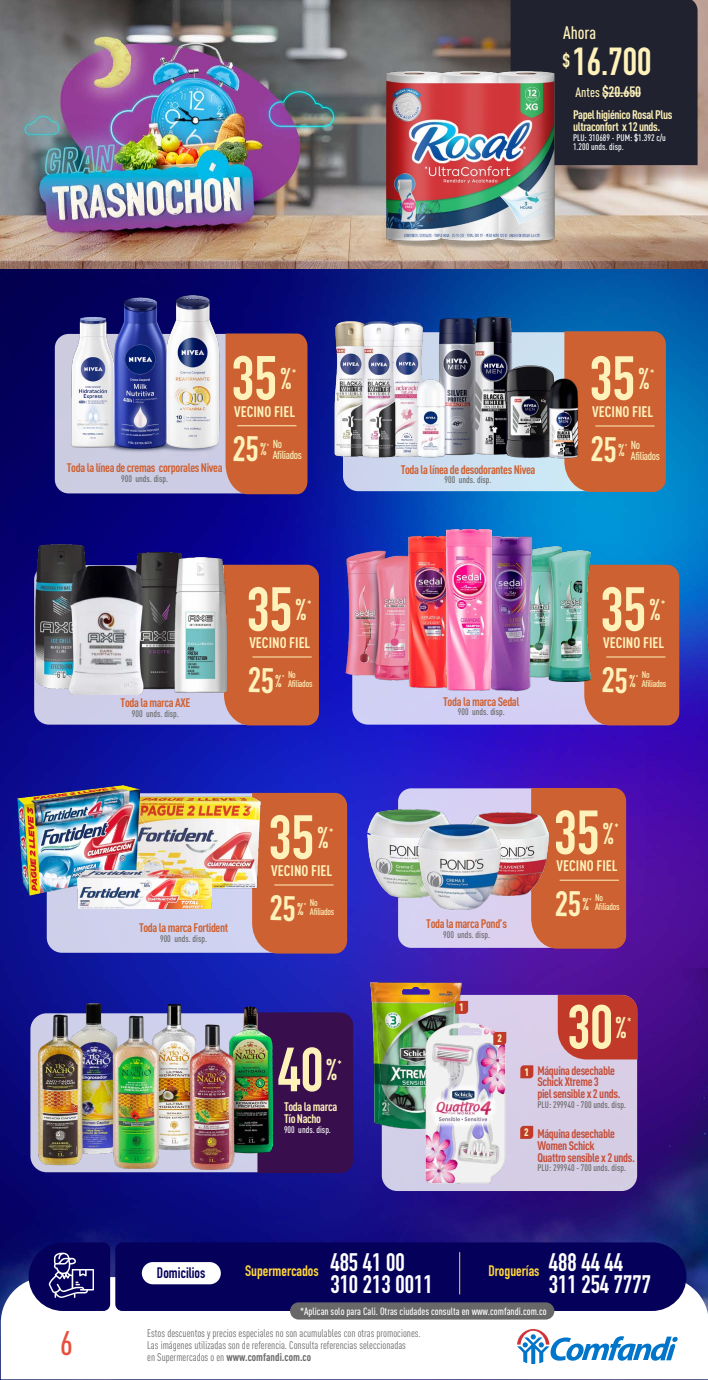
<style>
.page{position:relative;width:708px;height:1380px;background:#fff}
.page>*{position:absolute;margin:0;border:0;box-sizing:border-box;transform-origin:0 0}
.t1{font:700 61.35px "DIN Condensed";color:#fef2ba}
.t2{font:700 38.55px "DIN Condensed";color:#fef2ba}
.t3{font:500 condensed 33.5px "DIN Pro";color:#e84e3c}
.t4{font:700 25px/22.8px "DIN Condensed";color:#fff}
.t5{font:500 condensed 17.95px "DIN Pro";color:#fef2ba}
.t6{font:700 16.9px "DIN Condensed";color:#fef2ba}
.t7{font:700 condensed 15.05px "DIN Pro";color:#fef2ba}
.t8{font:700 15px "DIN Condensed";color:#ffd73a}
.t9{font:700 15px "DIN Condensed";color:#05015b}
.t10{font:700 condensed 14.85px "DIN Pro";color:#fef2ba}
.t11{font:700 condensed 12.3px "DIN Pro";letter-spacing:-.03em;color:#ce6132}
.t12{font:700 condensed 12.3px/11.7px "DIN Pro";letter-spacing:-.03em;color:#c44e39}
.t13{font:700 condensed 12.3px/11.7px "DIN Pro";letter-spacing:-.03em;color:#fef2ba}
.t14{font:500 condensed 11.45px/10.9px "DIN Pro";letter-spacing:-.03em;color:#fef2ba}
.t15{font:condensed 11px/11.9px "DIN Pro";color:#686868}
.t16{font:900 condensed 10.7px "DIN Pro";color:#fef2ba}
.t17{font:500 condensed 10.4px "DIN Pro";color:#fff}
.t18{font:500 condensed 9.6px/9.2px "DIN Pro";letter-spacing:-.03em;color:#fef2ba}
.t19{font:500 condensed 9.4px "DIN Pro";color:#686868}
.t20{font:500 condensed 9.4px/9.6px "DIN Pro";color:#fff}
.s1{font-weight:500;font-size:13.4px}
.s2{font-family:"DIN Condensed";font-weight:700;font-stretch:normal;font-size:16.9px}
.s3{font-weight:700}
</style>
<div class="page">
<img style="left:0;top:269px;width:708px;height:1111px">
<img style="left:0;top:0;width:708px;height:269px">
<div style="left:511px;top:0;width:187px;height:165px;background:#212230"></div>
<div style="left:55px;top:334px;width:251px;height:159px;background:#cccce3;border-radius:14px"></div>
<svg style="left:30px;top:1013px;width:321px;height:159px;background:#c4c3db"></svg>
<svg style="left:343px;top:459px;width:221px;height:32px;background:#cadcf0"></svg>
<div style="left:257px;top:1012px;width:96px;height:161px;background:#380e4c"></div>
<div style="left:34px;top:565px;width:283px;height:160px;background:#ceceeb;border-radius:15px"></div>
<div style="left:47px;top:793px;width:299px;height:160px;background:#cfd1ee;border-radius:15px"></div>
<div style="left:352px;top:565px;width:326px;height:160px;background:#d2d0f4;border-radius:16px"></div>
<div style="left:398px;top:788px;width:224px;height:160px;background:#d8d1f1;border-radius:13px"></div>
<div style="left:382px;top:995px;width:255px;height:196px;background:#d7cee6;border-radius:16px"></div>
<div style="left:558px;top:995px;width:80px;height:64px;background:#c13a29"></div>
<hr style="left:602px;top:93px;width:39px;height:1px;background:#fef2ba">
<img style="left:380px;top:57px;width:181px;height:194px">
<img style="left:39px;top:1003px;width:233px;height:167px">
<img style="left:58px;top:274px;width:177px;height:183px">
<img style="left:371px;top:983px;width:90px;height:146px">
<img style="left:426px;top:1022px;width:80px;height:162px">
<img style="left:332px;top:314px;width:249px;height:145px">
<img style="left:36px;top:544px;width:190px;height:150px">
<img style="left:536px;top:546px;width:54px;height:136px">
<img style="left:345px;top:550px;width:61px;height:131px">
<img style="left:496px;top:532px;width:40px;height:160px">
<img style="left:406px;top:533px;width:37px;height:155px">
<img style="left:443px;top:526px;width:53px;height:165px">
<img style="left:139px;top:795px;width:113px;height:94px">
<img style="left:18px;top:786px;width:121px;height:110px">
<img style="left:77px;top:870px;width:134px;height:38px">
<img style="left:368px;top:809px;width:82px;height:88px">
<img style="left:471px;top:813px;width:60px;height:82px">
<img style="left:419px;top:824px;width:82px;height:86px">
<svg style="left:455px;top:1001px;width:13px;height:13px"></svg>
<svg style="left:520px;top:1065px;width:13px;height:13px"></svg>
<svg style="left:493px;top:1032px;width:13px;height:13px"></svg>
<svg style="left:520px;top:1126px;width:13px;height:13px"></svg>
<svg style="left:1px;top:1277px;width:707px;height:102px"></svg>
<svg style="left:517px;top:1329px;width:161px;height:35px"></svg>
<div style="left:115px;top:1242px;width:571px;height:69px;background:#05015b"></div>
<svg style="left:29px;top:1242px;width:81px;height:69px;background:#262371"></svg>
<div style="left:142px;top:1262px;width:79px;height:22px;background:#fff;border-radius:11px"></div>
<div style="left:290px;top:1302px;width:264px;height:18px;background:#686868;border-radius:9px"></div>
<hr style="left:459px;top:1252px;width:1px;height:42px;background:#ffd73a">
<svg style="left:564px;top:331px;width:102px;height:161px;background:#c36137"></svg>
<div style="left:226px;top:334px;width:81px;height:160px;background:#ce6132"></div>
<div style="left:224px;top:565px;width:95px;height:160px;background:#ce6132"></div>
<svg style="left:252px;top:793px;width:95px;height:161px;background:#ce673b"></svg>
<div style="left:584px;top:565px;width:95px;height:160px;background:#ce6132"></div>
<svg style="left:531px;top:788px;width:95px;height:161px;background:#cd663d"></svg>
<h3 class="t5" style="left:563px;top:20px;width:35px">Ahora</h3>
<h2 class="t2" style="left:563px;top:35px;width:90px"><sup>$</sup>16.700</h2>
<h3 class="t10" style="left:576px;top:81px;width:67px"><span class="s1">Antes</span> $20.650</h3>
<p class="t13" style="left:573px;top:108px;width:101px">Papel higiénico Rosal Plus ultraconfort x 12 unds.</p>
<p class="t20" style="left:573px;top:132px;width:94px">PLU: 310689 - PUM: $1.392 c/u<br>1.200 unds. disp.</p>
<h1 class="t1" style="left:232px;top:337px;width:61px">35<sup>%</sup></h1>
<h3 class="t7" style="left:234px;top:400px;width:62px">VECINO FIEL</h3>
<p class="t14" style="left:273px;top:438px;width:31px;text-indent:-12px"><span class="s2">%</span> No<br>Afiliados</p>
<h1 class="t1" style="left:590px;top:337px;width:61px">35<sup>%</sup></h1>
<h3 class="t7" style="left:592px;top:400px;width:62px">VECINO FIEL</h3>
<p class="t14" style="left:631px;top:438px;width:31px;text-indent:-12px"><span class="s2">%</span> No<br>Afiliados</p>
<p class="t11" style="left:67px;top:458px;width:157px">Toda la línea de cremas corporales Nivea</p>
<p class="t19" style="left:121px;top:471px;width:48px">900 unds. disp.</p>
<p class="t11" style="left:401px;top:460px;width:136px">Toda la línea de desodorantes Nivea</p>
<p class="t19" style="left:445px;top:473px;width:48px">900 unds. disp.</p>
<h1 class="t1" style="left:247px;top:568px;width:61px">35<sup>%</sup></h1>
<h3 class="t7" style="left:249px;top:631px;width:62px">VECINO FIEL</h3>
<h3 class="t6" style="left:276px;top:669px;width:7px">%</h3>
<p class="t18" style="left:288px;top:669px;width:26px">No<br>Afiliados</p>
<h1 class="t1" style="left:601px;top:568px;width:61px">35<sup>%</sup></h1>
<h3 class="t7" style="left:603px;top:631px;width:62px">VECINO FIEL</h3>
<h3 class="t6" style="left:629px;top:669px;width:7px">%</h3>
<p class="t18" style="left:642px;top:669px;width:26px">No<br>Afiliados</p>
<p class="t11" style="left:121px;top:694px;width:71px">Toda la marca AXE</p>
<p class="t19" style="left:132px;top:707px;width:48px">900 unds. disp.</p>
<p class="t11" style="left:443px;top:692px;width:78px">Toda la marca Sedal</p>
<p class="t19" style="left:458px;top:705px;width:48px">900 unds. disp.</p>
<h1 class="t1" style="left:269px;top:796px;width:61px">35<sup>%</sup></h1>
<h3 class="t7" style="left:271px;top:859px;width:62px">VECINO FIEL</h3>
<h3 class="t6" style="left:297px;top:897px;width:7px">%</h3>
<p class="t18" style="left:310px;top:897px;width:26px">No<br>Afiliados</p>
<h1 class="t1" style="left:554px;top:791px;width:61px">35<sup>%</sup></h1>
<h3 class="t7" style="left:557px;top:854px;width:62px">VECINO FIEL</h3>
<h3 class="t6" style="left:583px;top:892px;width:7px">%</h3>
<p class="t18" style="left:595px;top:892px;width:26px">No<br>Afiliados</p>
<p class="t11" style="left:139px;top:918px;width:91px">Toda la marca Fortident</p>
<p class="t19" style="left:160px;top:931px;width:48px">900 unds. disp.</p>
<p class="t11" style="left:426px;top:915px;width:82px">Toda la marca Pond’s</p>
<p class="t19" style="left:443px;top:928px;width:48px">900 unds. disp.</p>
<h1 class="t1" style="left:278px;top:1029px;width:60px">40<sup>%</sup></h1>
<p class="t13" style="left:284px;top:1100px;width:55px">Toda la marca<br>Tío Nacho</p>
<p class="t20" style="left:284px;top:1124px;width:48px">900 unds. disp.</p>
<p class="t16" style="left:459px;top:999px;width:6px">1</p>
<p class="t16" style="left:497px;top:1030px;width:6px">2</p>
<p class="t16" style="left:524px;top:1064px;width:6px">1</p>
<p class="t16" style="left:524px;top:1124px;width:6px">2</p>
<h1 class="t1" style="left:567px;top:986px;width:60px">30<sup>%</sup></h1>
<p class="t12" style="left:537px;top:1063px;width:85px">Máquina desechable<br>Schick Xtreme 3<br>piel sensible x 2 unds.</p>
<p class="t19" style="left:537px;top:1098px;width:90px">PLU: 299940 - 700 unds. disp.</p>
<p class="t12" style="left:537px;top:1127px;width:99px">Máquina desechable<br>Women Schick<br>Quattro sensible x 2 unds.</p>
<p class="t19" style="left:537px;top:1161px;width:90px">PLU: 299940 - 700 unds. disp.</p>
<h3 class="t4" style="left:330px;top:1250px;width:104px">485 41 00<br>310 213 0011</h3>
<h3 class="t4" style="left:549px;top:1250px;width:104px">488 44 44<br>311 254 7777</h3>
<h3 class="t9" style="left:157px;top:1263px;width:50px">Domicilios</h3>
<h3 class="t8" style="left:245px;top:1261px;width:75px">Supermercados</h3>
<h3 class="t8" style="left:488px;top:1261px;width:53px">Droguerías</h3>
<p class="t17" style="left:300px;top:1303px;width:248px">*Aplican solo para Cali. Otras ciudades consulta en www.comfandi.com.co</p>
<h3 class="t3" style="left:60px;top:1319px;width:14px">6</h3>
<p class="t15" style="left:147px;top:1327px;width:275px">Estos descuentos y precios especiales no son acumulables con otras promociones.<br>Las imágenes utilizadas son de referencia. Consulta referencias seleccionadas<br>en Supermercados o en <span class="s3">www.comfandi.com.co</span></p>
</div>
